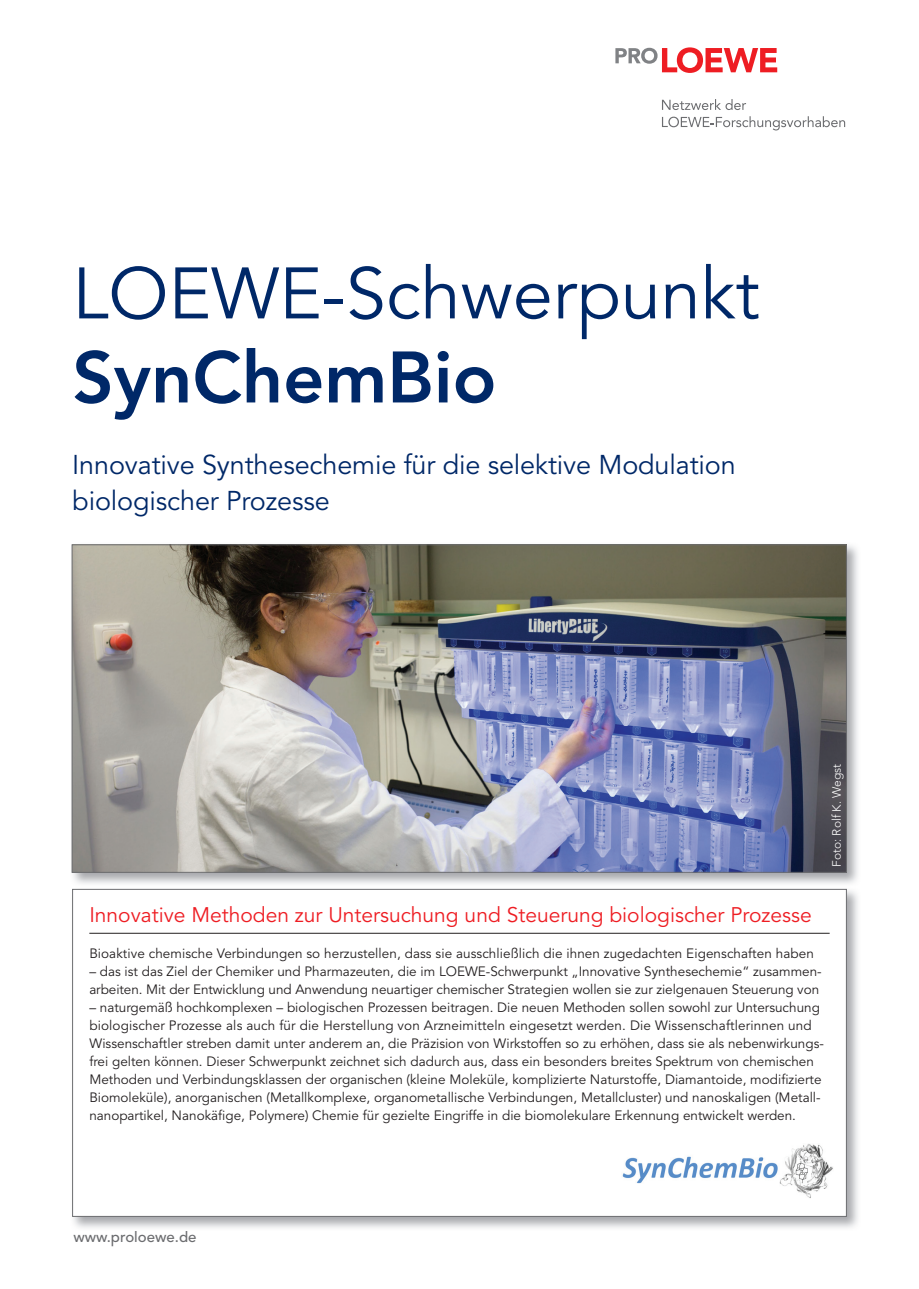
<style>
.page{position:relative;width:919px;height:1289px;background:#fff}
.page>*{position:absolute;margin:0;border:0;box-sizing:border-box;transform-origin:0 0}
.t1{font:72px "Avenir LT Std";color:#002868}
.t2{font:800 72px "Avenir LT Std";color:#002868}
.t3{font:27px/36px "Avenir LT Std";letter-spacing:-.005em;color:#002868}
.t4{font:21px "Avenir LT Std";color:#ee1d23}
.t5{font:500 15px "Avenir LT Std";color:#6c6d70}
.t6{font:13.5px/18px "Avenir LT Std";color:#231f20}
.t7{font:300 12px "Avenir LT Std";color:#fff}
</style>
<div class="page">
<svg style="left:615px;top:47px;width:162px;height:26px"></svg>
<svg style="left:662px;top:99px;width:84px;height:11px"></svg>
<svg style="left:662px;top:116px;width:183px;height:14px"></svg>
<img style="left:71px;top:544px;width:787px;height:684px">
<img style="left:74px;top:546px;width:770px;height:324px">
<div style="left:72px;top:889px;width:774px;height:327px;background:#fff;border:1px solid #6c6d70"></div>
<hr style="left:89px;top:933px;width:740px;height:1px;background:#231f20">
<img style="left:622px;top:1144px;width:211px;height:54px">
<h1 class="t1" style="left:72px;top:252px;width:688px">LOEWE-Schwerpunkt</h1>
<h1 class="t2" style="left:72px;top:335px;width:425px">SynChemBio</h1>
<h2 class="t3" style="left:72px;top:448px;width:665px">Innovative Synthesechemie für die selektive Modulation biologischer Prozesse</h2>
<p class="t7" style="left:829px;top:866px;width:104px;rotate:-90deg">Foto: Rolf K. Wegst</p>
<h3 class="t4" style="left:89px;top:902px;width:723px">Innovative Methoden zur Untersuchung und Steuerung biologischer Prozesse</h3>
<p class="t6" style="left:89px;top:944px;width:726px">Bioaktive chemische Verbindungen so herzustellen, dass sie ausschließlich die ihnen zugedachten Eigenschaften haben</p>
<p class="t6" style="left:89px;top:962px;width:733px">– das ist das Ziel der Chemiker und Pharmazeuten, die im LOEWE-Schwerpunkt „Innovative Synthesechemie“ zusammen&shy;arbeiten. Mit der Entwicklung und Anwendung neuartiger chemischer Strategien wollen sie zur zielgenauen Steuerung von</p>
<p class="t6" style="left:89px;top:998px;width:736px">– naturgemäß hochkomplexen – biologischen Prozessen beitragen. Die neuen Methoden sollen sowohl zur Untersuchung biologischer Prozesse als auch für die Herstellung von Arzneimitteln eingesetzt werden. Die Wissenschaftlerinnen und Wissenschaftler streben damit unter anderem an, die Präzision von Wirkstoffen so zu erhöhen, dass sie als nebenwirkungs&shy;frei gelten können. Dieser Schwerpunkt zeichnet sich dadurch aus, dass ein besonders breites Spektrum von chemischen Methoden und Verbindungsklassen der organischen (kleine Moleküle, komplizierte Naturstoffe, Diamantoide, modifizierte Biomoleküle), anorganischen (Metallkomplexe, organometallische Verbindungen, Metallcluster) und nanoskaligen (Metall&shy;nanopartikel, Nanokäfige, Polymere) Chemie für gezielte Eingriffe in die biomolekulare Erkennung entwickelt werden.</p>
<p class="t5" style="left:73px;top:1228px;width:125px">www.proloewe.de</p>
</div>
